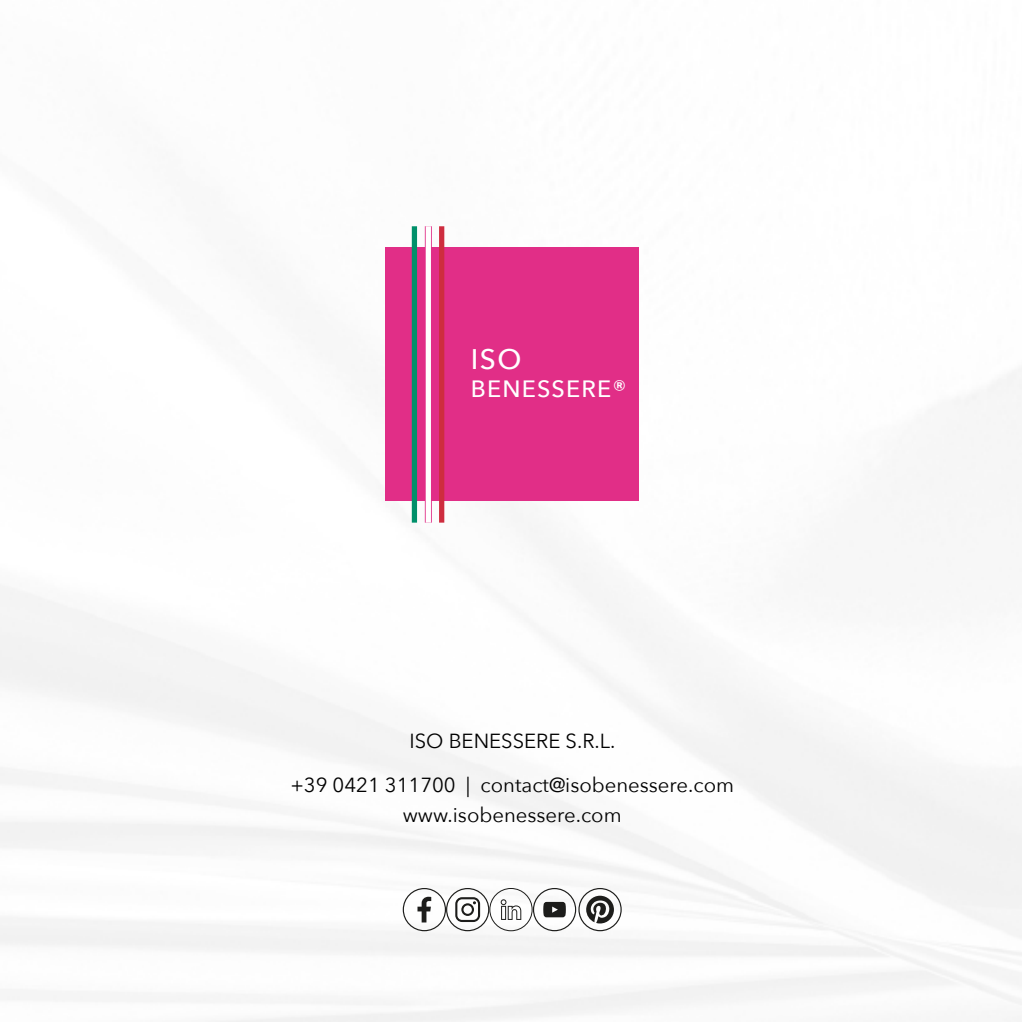
<style>
.page{position:relative;width:1022px;height:1022px;background:#fff}
.page>*{position:absolute;margin:0;border:0;box-sizing:border-box;transform-origin:0 0}
.t1{font:500 28.18px "Avenir Next";color:#fff}
.t2{font:500 23.62px "Avenir Next";letter-spacing:.05em;color:#fff}
.t3{font:20.3px/44.1px "Avenir Next";color:#010101;text-align:center}
</style>
<div class="page">
<img style="left:0;top:226px;width:1022px;height:796px">
<div style="left:385px;top:248px;width:254px;height:253px;background:#e12e87"></div>
<div style="left:412px;top:226px;width:5px;height:297px;background:#00906a"></div>
<svg style="left:425px;top:226px;width:7px;height:297px"></svg>
<div style="left:426px;top:226px;width:5px;height:297px;background:#fff"></div>
<div style="left:439px;top:226px;width:5px;height:297px;background:#ce2d3f"></div>
<svg style="left:403px;top:888px;width:219px;height:43px"></svg>
<h1 class="t1" style="left:471px;top:335px;width:52px">ISO</h1>
<p class="t2" style="left:471px;top:369px;width:157px">BENESSERE®</p>
<p class="t3" style="left:290px;top:717px;width:445px">ISO BENESSERE S.R.L.<br>+39 0421 311700 | contact@isobenessere.com</p>
<p class="t3" style="left:403px;top:792px;width:220px">www.isobenessere.com</p>
</div>
